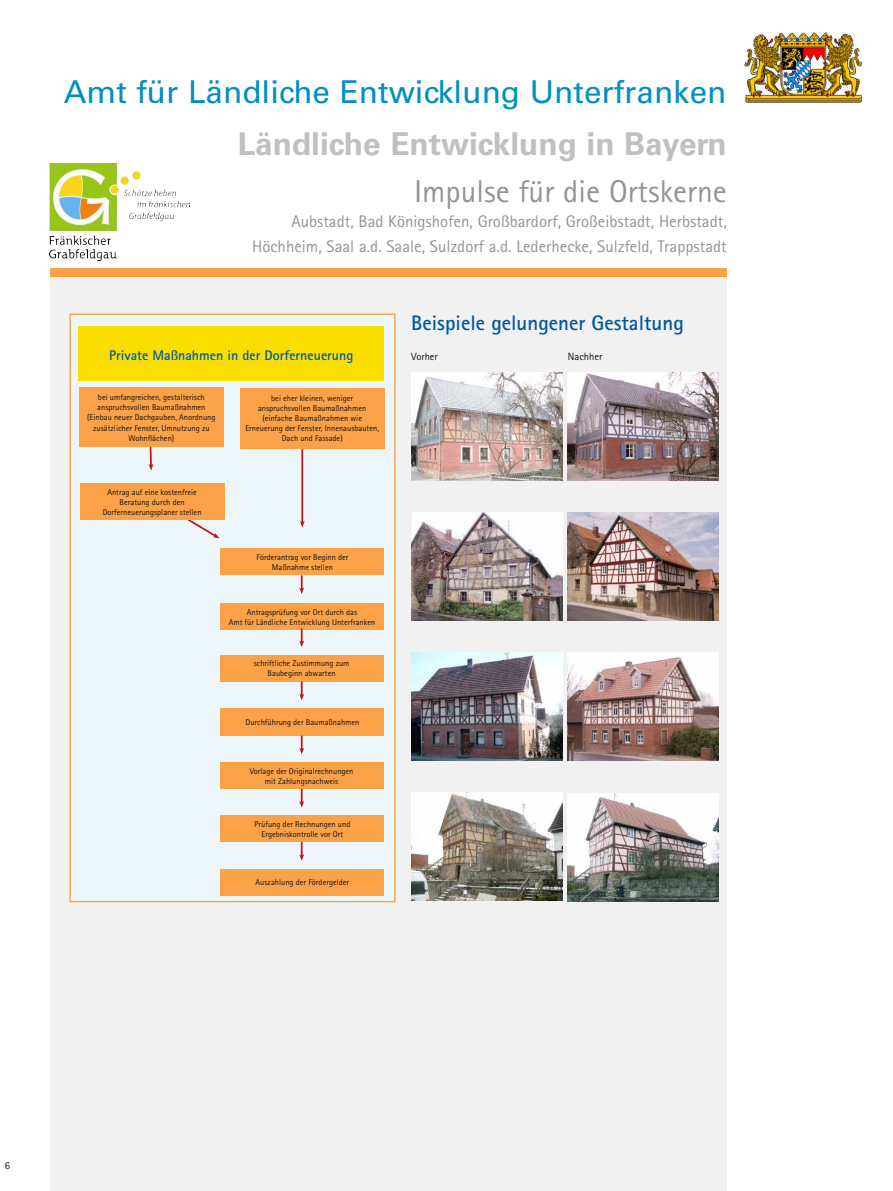
<style>
.page{position:relative;width:893px;height:1191px;background:#fff}
.page>*{position:absolute;margin:0;border:0;box-sizing:border-box;transform-origin:0 0}
.t1{font:31.5px "Univers LT Std";color:#0090c0}
.t2{font:700 31.5px "Univers LT Std";color:#bfc0c2}
.t3{font:31.5px "Rotis Sans Serif";color:#919395}
.t4{font:700 21px "Rotis Sans Serif";color:#00589f}
.t5{font:16.8px/25.2px "Rotis Sans Serif";color:#919395;text-align:right}
.t6{font:700 14px "Rotis Sans Serif";color:#00589f}
.t7{font:10.5px "Rotis Sans Serif";color:#141314}
.t8{font:8.4px/10.1px "Rotis Sans Serif";color:#141314;text-align:center}
</style>
<div class="page">
<div style="left:50px;top:275px;width:676px;height:916px;background:#f1f1f2"></div>
<img style="left:745px;top:33px;width:117px;height:70px">
<div style="left:50px;top:268px;width:676px;height:9px;background:#fba249"></div>
<img style="left:50px;top:164px;width:139px;height:96px">
<img style="left:411px;top:372px;width:151px;height:109px">
<img style="left:568px;top:372px;width:151px;height:109px">
<img style="left:411px;top:512px;width:151px;height:109px">
<img style="left:568px;top:512px;width:151px;height:109px">
<img style="left:411px;top:652px;width:151px;height:109px">
<img style="left:411px;top:792px;width:151px;height:109px">
<img style="left:568px;top:652px;width:151px;height:109px">
<img style="left:568px;top:793px;width:151px;height:108px">
<div style="left:69px;top:313px;width:327px;height:589px;background:#edf6fb;border:1px solid #fba249"></div>
<div style="left:78px;top:327px;width:306px;height:54px;background:#fade00"></div>
<div style="left:220px;top:603px;width:164px;height:27px;background:#fba249"></div>
<div style="left:220px;top:655px;width:163px;height:26px;background:#fba249"></div>
<div style="left:221px;top:708px;width:163px;height:28px;background:#fba249"></div>
<div style="left:220px;top:762px;width:163px;height:27px;background:#fba249"></div>
<div style="left:221px;top:815px;width:163px;height:27px;background:#fba249"></div>
<div style="left:221px;top:868px;width:163px;height:27px;background:#fba249"></div>
<svg style="left:148px;top:447px;width:5px;height:23px"></svg>
<hr style="left:301px;top:449px;width:2px;height:74px;background:#c21418">
<svg style="left:300px;top:520px;width:5px;height:7px"></svg>
<svg style="left:187px;top:520px;width:33px;height:19px"></svg>
<div style="left:80px;top:484px;width:145px;height:36px;background:#fba249"></div>
<div style="left:221px;top:548px;width:163px;height:27px;background:#fba249"></div>
<svg style="left:299px;top:575px;width:5px;height:19px"></svg>
<svg style="left:299px;top:628px;width:5px;height:19px"></svg>
<svg style="left:299px;top:681px;width:5px;height:19px"></svg>
<svg style="left:299px;top:735px;width:5px;height:19px"></svg>
<svg style="left:299px;top:789px;width:5px;height:18px"></svg>
<svg style="left:299px;top:842px;width:5px;height:19px"></svg>
<div style="left:240px;top:388px;width:145px;height:60px;background:#fba249"></div>
<div style="left:79px;top:387px;width:145px;height:60px;background:#fba249"></div>
<h1 class="t1" style="left:64px;top:73px;width:664px">Amt für Ländliche Entwicklung Unterfranken</h1>
<h1 class="t2" style="left:238px;top:125px;width:491px">Ländliche Entwicklung in Bayern</h1>
<h1 class="t3" style="left:414px;top:172px;width:314px">Impulse für die Ortskerne</h1>
<h3 class="t5" style="left:252px;top:208px;width:476px">Aubstadt, Bad Königshofen, Großbardorf, Großeibstadt, Herbstadt,<br>Höchheim, Saal a.d. Saale, Sulzdorf a.d. Lederhecke, Sulzfeld, Trappstadt</h3>
<h3 class="t6" style="left:109px;top:346px;width:246px">Private Maßnahmen in der Dorferneuerung</h3>
<p class="t8" style="left:87px;top:392px;width:130px">bei umfangreichen, gestalterisch anspruchsvollen Baumaßnahmen (Einbau neuer Dachgauben, Anordnung zusätzlicher Fenster, Umnutzung zu<br>Wohnflächen)</p>
<p class="t8" style="left:245px;top:393px;width:135px">bei eher kleinen, weniger anspruchsvollen Baumaßnahmen (einfache Baumaßnahmen wie<br>Erneuerung der Fenster, Innenausbauten,<br>Dach und Fassade)</p>
<p class="t8" style="left:103px;top:487px;width:100px">Antrag auf eine kostenfreie<br>Beratung durch den<br>Dorferneuerungsplaner stellen</p>
<p class="t8" style="left:256px;top:552px;width:94px">Förderantrag vor Beginn der<br>Maßnahme stellen</p>
<p class="t8" style="left:229px;top:606px;width:148px">Antragsprüfung vor Ort durch das<br>Amt für Ländliche Entwicklung Unterfranken</p>
<p class="t8" style="left:254px;top:658px;width:97px">schriftliche Zustimmung zum<br>Baubeginn abwarten</p>
<p class="t8" style="left:246px;top:717px;width:115px">Durchführung der Baumaßnahmen</p>
<p class="t8" style="left:250px;top:766px;width:105px">Vorlage der Originalrechnungen mit Zahlungsnachweis</p>
<p class="t8" style="left:254px;top:819px;width:97px">Prüfung der Rechnungen und<br>Ergebniskontrolle vor Ort</p>
<p class="t8" style="left:256px;top:877px;width:95px">Auszahlung der Fördergelder</p>
<h2 class="t4" style="left:411px;top:310px;width:274px">Beispiele gelungener Gestaltung</h2>
<p class="t7" style="left:411px;top:350px;width:28px">Vorher</p>
<p class="t7" style="left:568px;top:350px;width:36px">Nachher</p>
<p class="t7" style="left:5px;top:1159px;width:7px">6</p>
</div>
